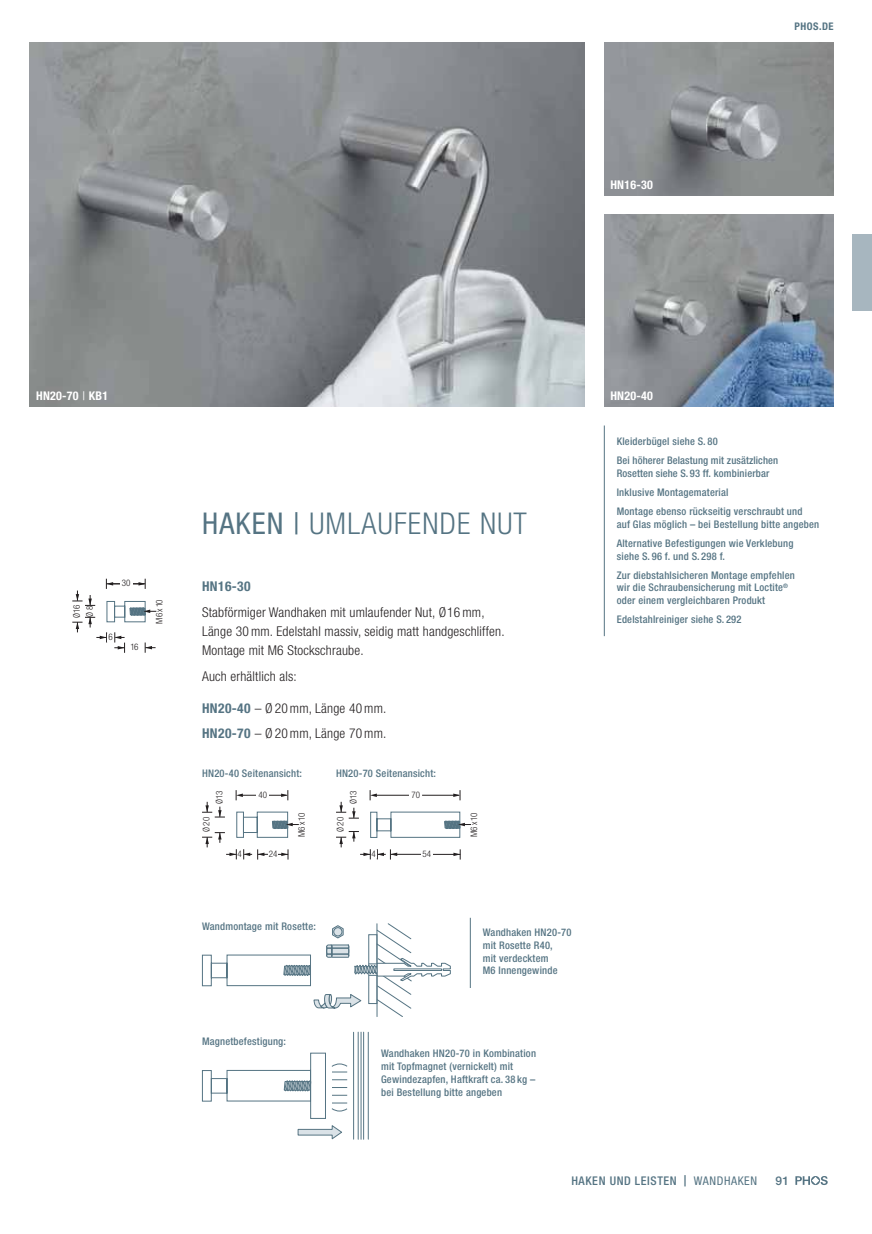
<style>
.page{position:relative;width:872px;height:1234px;background:#fff}
.page>*{position:absolute;margin:0;border:0;box-sizing:border-box;transform-origin:0 0}
.t1{font:300 condensed 30px "Helvetica Neue LT Std";letter-spacing:.04em;color:#557483}
.t2{font:300 condensed 13.5px/19.2px "Helvetica Neue LT Std";letter-spacing:.015em;color:#231f20}
.t3{font:700 condensed 13.5px "Helvetica Neue LT Std";letter-spacing:.03em;color:#557483}
.t4{font:700 condensed 12px "Helvetica Neue LT Std";letter-spacing:.02em;color:#fff}
.t5{font:500 condensed 12px "Helvetica Neue LT Std";letter-spacing:.05em;color:#557483}
.t6{font:500 12px "Helvetica Neue LT Std";color:#557483}
.t7{font:500 condensed 10.5px/12.8px "Helvetica Neue LT Std";letter-spacing:.02em;color:#557483}
.t8{font:700 condensed 10.5px "Helvetica Neue LT Std";letter-spacing:.05em;color:#557483}
.t9{font:300 condensed 9px "Helvetica Neue LT Std";color:#231f20}
.s1{font-weight:400}
.s2{font-weight:700;color:#557483}
.s3{font-stretch:normal;font-size:11.25px}
</style>
<div class="page">
<img style="left:604px;top:43px;width:229px;height:153px">
<img style="left:604px;top:215px;width:229px;height:191px">
<img style="left:30px;top:43px;width:555px;height:363px">
<svg style="left:202px;top:790px;width:97px;height:69px"></svg>
<svg style="left:336px;top:790px;width:135px;height:69px"></svg>
<svg style="left:72px;top:578px;width:84px;height:74px"></svg>
<svg style="left:202px;top:923px;width:249px;height:93px"></svg>
<svg style="left:298px;top:1125px;width:44px;height:14px"></svg>
<hr style="left:353px;top:1031px;width:1px;height:107px;background:#557483">
<hr style="left:368px;top:1031px;width:1px;height:107px;background:#557483">
<hr style="left:363px;top:1031px;width:1px;height:107px;background:#557483">
<hr style="left:358px;top:1031px;width:1px;height:107px;background:#557483">
<hr style="left:361px;top:1031px;width:1px;height:107px;background:#557483">
<svg style="left:202px;top:1052px;width:146px;height:66px"></svg>
<hr style="left:604px;top:425px;width:1px;height:211px;background:#557483">
<hr style="left:470px;top:917px;width:1px;height:70px;background:#557483">
<svg style="left:795px;top:1176px;width:32px;height:8px"></svg>
<div style="left:853px;top:234px;width:19px;height:76px;background:#a7b6bf"></div>
<p class="t4" style="left:610px;top:178px;width:44px">HN16-30</p>
<p class="t4" style="left:36px;top:389px;width:73px">HN20-70 <span class="s1">|</span> KB1</p>
<p class="t4" style="left:610px;top:389px;width:44px">HN20-40</p>
<p class="t8" style="left:794px;top:20px;width:41px">PHOS.DE</p>
<p class="t9" style="left:122px;top:579px;width:10px">30</p>
<p class="t9" style="left:73px;top:618px;width:15px;rotate:-90deg">Ø 16</p>
<p class="t9" style="left:156px;top:623px;width:26px;rotate:-90deg">M6 x 10</p>
<p class="t9" style="left:109px;top:633px;width:6px">6</p>
<p class="t9" style="left:130px;top:643px;width:10px">16</p>
<p class="t9" style="left:86px;top:616px;width:12px;rotate:-90deg">Ø 8</p>
<h1 class="t1" style="left:202px;top:512px;width:326px"><span class="s1">HAKEN |</span> UMLAUFENDE NUT</h1>
<p class="t3" style="left:202px;top:578px;width:50px">HN16-30</p>
<p class="t2" style="left:202px;top:604px;width:304px">Stabförmiger Wandhaken mit umlaufender Nut, Ø 16 mm,<br>Länge 30 mm. Edelstahl massiv, seidig matt handgeschliffen.<br>Montage mit M6 Stockschraube.</p>
<p class="t2" style="left:202px;top:668px;width:96px">Auch erhältlich als:</p>
<p class="t2" style="left:202px;top:696px;width:186px;line-height:25.5px"><span class="s2">HN20-40</span> – Ø 20 mm, Länge 40 mm.<br><span class="s2">HN20-70</span> – Ø 20 mm, Länge 70 mm.</p>
<p class="t7" style="left:202px;top:767px;width:101px">HN20-40 Seitenansicht:</p>
<p class="t7" style="left:336px;top:767px;width:101px">HN20-70 Seitenansicht:</p>
<p class="t9" style="left:216px;top:803px;width:15px;rotate:-90deg">Ø 13</p>
<p class="t9" style="left:259px;top:791px;width:10px">40</p>
<p class="t9" style="left:203px;top:832px;width:17px;rotate:-90deg">Ø 20</p>
<p class="t9" style="left:298px;top:836px;width:26px;rotate:-90deg">M6 x 10</p>
<p class="t9" style="left:237px;top:850px;width:6px">4</p>
<p class="t9" style="left:269px;top:850px;width:10px">24</p>
<p class="t9" style="left:350px;top:803px;width:15px;rotate:-90deg">Ø 13</p>
<p class="t9" style="left:411px;top:791px;width:10px">70</p>
<p class="t9" style="left:337px;top:832px;width:17px;rotate:-90deg">Ø 20</p>
<p class="t9" style="left:471px;top:836px;width:26px;rotate:-90deg">M6 x 10</p>
<p class="t9" style="left:372px;top:850px;width:6px">4</p>
<p class="t9" style="left:422px;top:850px;width:10px">54</p>
<p class="t7" style="left:202px;top:920px;width:115px">Wandmontage mit Rosette:</p>
<p class="t7" style="left:202px;top:1035px;width:86px">Magnetbefestigung:</p>
<p class="t7" style="left:483px;top:927px;width:90px">Wandhaken HN20-70 mit Rosette R40,<br>mit verdecktem<br>M6 Innengewinde</p>
<p class="t7" style="left:381px;top:1048px;width:156px">Wandhaken HN20-70 in Kombination mit Topfmagnet (vernickelt) mit Gewindezapfen, Haftkraft ca. 38 kg – bei Bestellung bitte angeben</p>
<p class="t7" style="left:617px;top:432px;width:163px;line-height:19.2px">Kleiderbügel siehe S. 80<br>Bei höherer Belastung mit zusätzlichen</p>
<p class="t7" style="left:617px;top:464px;width:187px;line-height:19.2px">Rosetten siehe S. 93 ff. kombinierbar<br>Inklusive Montagematerial<br>Montage ebenso rückseitig verschraubt und</p>
<p class="t7" style="left:617px;top:515px;width:204px;line-height:19.2px">auf Glas möglich – bei Bestellung bitte angeben<br>Alternative Befestigungen wie Verklebung</p>
<p class="t7" style="left:617px;top:547px;width:180px;line-height:19.2px">siehe S. 96 f. und S. 298 f.<br>Zur diebstahlsicheren Montage empfehlen</p>
<p class="t7" style="left:617px;top:582px;width:173px">wir die Schraubensicherung mit Loctite<sup>® </sup>oder einem vergleichbaren Produkt</p>
<p class="t7" style="left:617px;top:614px;width:126px">Edelstahlreiniger siehe S. 292</p>
<p class="t5" style="left:571px;top:1176px;width:187px">HAKEN UND LEISTEN <span class="s3">|</span> <span class="s1">WANDHAKEN</span></p>
<p class="t6" style="left:775px;top:1173px;width:15px">91</p>
</div>
